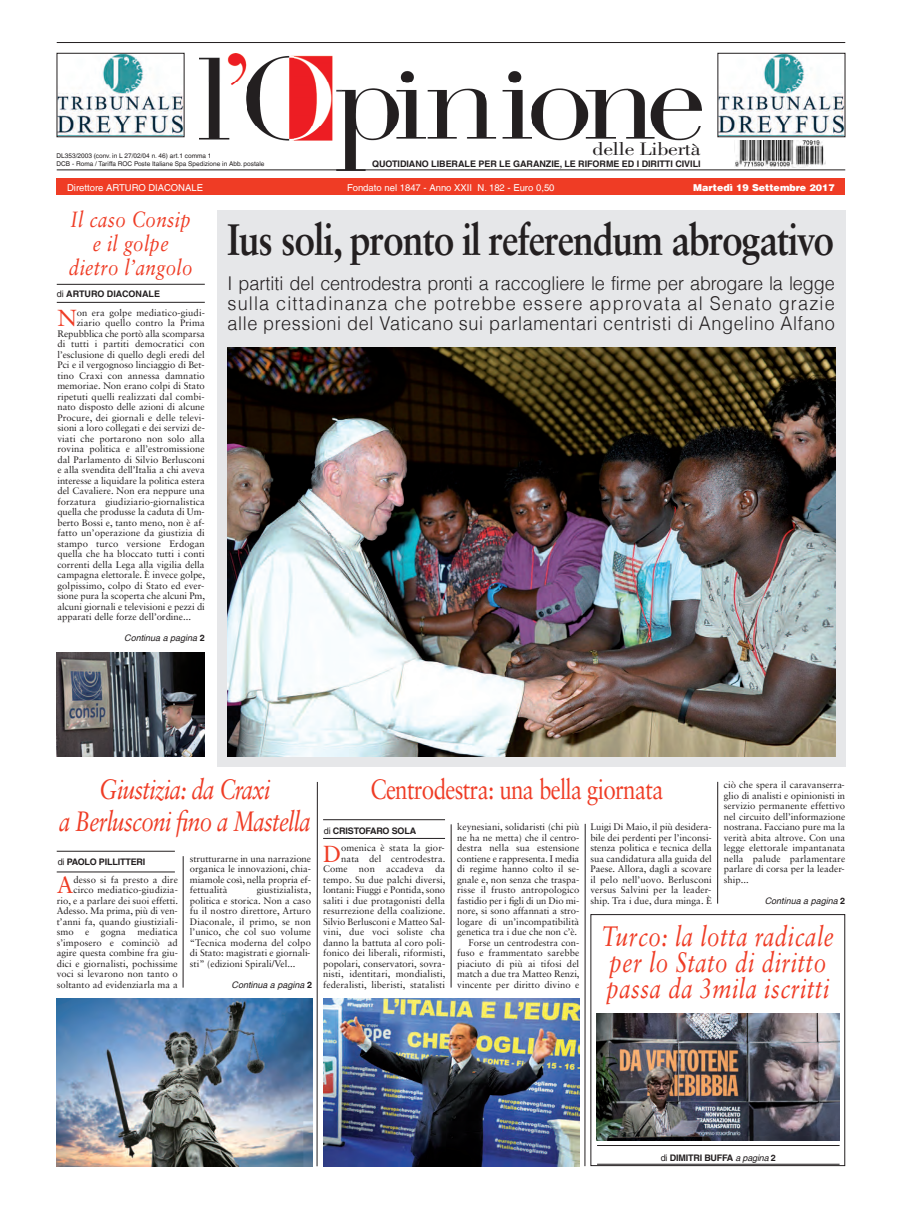
<style>
.page{position:relative;width:902px;height:1219px;background:#fff}
.page>*{position:absolute;margin:0;border:0;box-sizing:border-box;transform-origin:0 0}
.t1{font:700 44px "Sabon LT Std";letter-spacing:-.03em;color:#231f20;scale:.85 1}
.t2{font:italic 28px/26px "Sabon LT Std";letter-spacing:.025em;color:#ef3c25;scale:.8 1}
.t3{font:italic 28px/32px "Sabon LT Std";letter-spacing:-.03em;color:#ef3c25;text-align:center;scale:.8 1}
.t4{font:28px "Sabon LT Std";letter-spacing:-.03em;color:#ef3c25;scale:.8 1}
.t5{font:23.2px "Sabon LT Std";color:#ef3c25}
.t6{font:italic 22px/24px "Sabon LT Std";letter-spacing:.02em;color:#ef3c25;text-align:center;scale:.85 1}
.t7{font:300 19px/20px "Helvetica LT";letter-spacing:.035em;color:#231f20;text-align:justify;scale:.95 1}
.t8{font:18.7px "Bodoni Std";letter-spacing:-.01em;color:#231f20;scale:1.18 1}
.t9{font:9.5px/10.5px "Sabon LT Std";letter-spacing:.005em;color:#231f20;text-align:justify}
.t10{font:9.5px "Helvetica LT";color:#fff}
.t11{font:900 9.5px "Helvetica LT";color:#fff}
.t12{font:700 9px "Helvetica LT";letter-spacing:-.005em;color:#231f20}
.t13{font:italic 9px "Helvetica LT";color:#231f20}
.t14{font:6.5px/7.8px "Helvetica LT";color:#231f20}
.s1{font-weight:400}
.s2{font-weight:700;font-style:normal}
.s3{font-weight:400;font-style:italic}
</style>
<div class="page">
<div style="left:590px;top:914px;width:255px;height:252px;border:1px solid #231f20"></div>
<img style="left:200px;top:53px;width:501px;height:118px">
<div style="left:57px;top:178px;width:788px;height:17px;background:#ef3c25"></div>
<hr style="left:57px;top:169px;width:788px;height:1px;background:#231f20">
<hr style="left:57px;top:42px;width:788px;height:1px;background:#231f20">
<img style="left:734px;top:141px;width:91px;height:27px">
<img style="left:59px;top:55px;width:123px;height:80px">
<div style="left:57px;top:53px;width:127px;height:84px;border:1px solid #231f20"></div>
<img style="left:719px;top:55px;width:124px;height:80px">
<div style="left:717px;top:53px;width:128px;height:84px;border:1px solid #231f20"></div>
<div style="left:217px;top:210px;width:628px;height:557px;background:#e6e7e9"></div>
<img style="left:227px;top:348px;width:608px;height:408px">
<hr style="left:451px;top:824px;width:1px;height:164px;background:#231f20">
<img style="left:323px;top:998px;width:256px;height:168px">
<hr style="left:183px;top:856px;width:1px;height:132px;background:#231f20">
<img style="left:57px;top:998px;width:255px;height:168px">
<hr style="left:57px;top:872px;width:118px;height:1px;background:#231f20">
<hr style="left:57px;top:851px;width:118px;height:1px;background:#231f20">
<hr style="left:584px;top:824px;width:1px;height:342px;background:#231f20">
<svg style="left:316px;top:781px;width:2px;height:386px"></svg>
<hr style="left:597px;top:1164px;width:242px;height:1px;background:#231f20">
<hr style="left:597px;top:1145px;width:242px;height:1px;background:#231f20">
<img style="left:597px;top:1013px;width:242px;height:128px">
<hr style="left:717px;top:782px;width:1px;height:122px;background:#231f20">
<hr style="left:323px;top:838px;width:122px;height:1px;background:#231f20">
<hr style="left:323px;top:819px;width:122px;height:1px;background:#231f20">
<hr style="left:57px;top:302px;width:148px;height:1px;background:#231f20">
<hr style="left:57px;top:284px;width:148px;height:1px;background:#231f20">
<img style="left:57px;top:652px;width:148px;height:104px">
<h3 class="t8" style="left:592px;top:142px;width:93px">delle Libertà</h3>
<p class="t14" style="left:57px;top:152px;width:209px">DL353/2003 (conv. in L 27/02/04 n. 46) art.1 comma 1<br>DCB - Roma / Tariffa ROC Poste Italiane Spa Spedizione in Abb. postale</p>
<p class="t12" style="left:372px;top:159px;width:330px">QUOTIDIANO LIBERALE PER LE GARANZIE, LE RIFORME ED I DIRITTI CIVILI</p>
<p class="t10" style="left:67px;top:182px;width:137px">Direttore ARTURO DIACONALE</p>
<p class="t10" style="left:347px;top:182px;width:209px">Fondato nel 1847 - Anno XXII N. 182 - Euro 0,50</p>
<p class="t11" style="left:693px;top:181px;width:143px">Martedì 19 Settembre 2017</p>
<h3 class="t6" style="left:69px;top:209px;width:147px">Il caso Consip e il golpe dietro l’angolo</h3>
<h3 class="t5" style="left:57px;top:308px;width:21px">N</h3>
<p class="t9" style="left:77px;top:308px;width:130px">on era golpe mediatico-giudi-</p>
<p class="t12" style="left:57px;top:288px;width:105px"><span class="s1">di</span> ARTURO DIACONALE</p>
<p class="t9" style="left:77px;top:318px;width:130px">ziario quello contro la Prima</p>
<p class="t9" style="left:57px;top:329px;width:149px">Repubblica che portò alla scomparsa</p>
<p class="t9" style="left:57px;top:339px;width:149px">di tutti i partiti democratici con</p>
<p class="t9" style="left:57px;top:350px;width:149px">l’esclusione di quello degli eredi del</p>
<p class="t9" style="left:57px;top:360px;width:149px">Pci e il vergognoso linciaggio di Bet-</p>
<p class="t9" style="left:57px;top:371px;width:149px">tino Craxi con annessa damnatio</p>
<p class="t9" style="left:57px;top:381px;width:149px">memoriae. Non erano colpi di Stato</p>
<p class="t9" style="left:57px;top:392px;width:149px">ripetuti quelli realizzati dal combi-</p>
<p class="t9" style="left:57px;top:402px;width:149px">nato disposto delle azioni di alcune</p>
<p class="t9" style="left:57px;top:413px;width:149px">Procure, dei giornali e delle televi-</p>
<p class="t9" style="left:57px;top:423px;width:149px">sioni a loro collegati e dei servizi de-</p>
<p class="t9" style="left:57px;top:434px;width:149px">viati che portarono non solo alla</p>
<p class="t9" style="left:57px;top:444px;width:149px">rovina politica e all’estromissione</p>
<p class="t9" style="left:57px;top:455px;width:149px">dal Parlamento di Silvio Berlusconi</p>
<p class="t9" style="left:57px;top:465px;width:149px">e alla svendita dell’Italia a chi aveva</p>
<p class="t9" style="left:57px;top:476px;width:149px">interesse a liquidare la politica estera</p>
<p class="t9" style="left:57px;top:486px;width:149px">del Cavaliere. Non era neppure una</p>
<p class="t9" style="left:57px;top:497px;width:149px">forzatura giudiziario-giornalistica</p>
<p class="t9" style="left:57px;top:507px;width:149px">quella che produsse la caduta di Um-</p>
<p class="t9" style="left:57px;top:518px;width:149px">berto Bossi e, tanto meno, non è af-</p>
<p class="t9" style="left:57px;top:528px;width:149px">fatto un’operazione da giustizia di</p>
<p class="t9" style="left:57px;top:539px;width:149px">stampo turco versione Erdogan</p>
<p class="t9" style="left:57px;top:549px;width:149px">quella che ha bloccato tutti i conti</p>
<p class="t9" style="left:57px;top:560px;width:149px">correnti della Lega alla vigilia della</p>
<p class="t9" style="left:57px;top:570px;width:149px">campagna elettorale. È invece golpe,</p>
<p class="t9" style="left:57px;top:581px;width:148px">golpissimo, colpo di Stato ed ever-</p>
<p class="t9" style="left:57px;top:591px;width:149px">sione pura la scoperta che alcuni Pm,</p>
<p class="t9" style="left:57px;top:602px;width:149px">alcuni giornali e televisioni e pezzi di</p>
<p class="t9" style="left:57px;top:612px;width:135px">apparati delle forze dell’ordine...</p>
<p class="t13" style="left:124px;top:633px;width:82px">Continua a pagina <span class="s2">2</span></p>
<h1 class="t1" style="left:227px;top:221px;width:715px">Ius soli, pronto il referendum abrogativo</h1>
<h3 class="t7" style="left:227px;top:272px;width:640px">I partiti del centrodestra pronti a raccogliere le firme per abrogare la legge sulla cittadinanza che potrebbe essere approvata al Senato grazie alle pressioni del Vaticano sui parlamentari centristi di Angelino Alfano</h3>
<h2 class="t3" style="left:59px;top:775px;width:316px">Giustizia: da Craxi<br>a Berlusconi fino a Mastella</h2>
<h3 class="t5" style="left:57px;top:875px;width:18px">A</h3>
<p class="t9" style="left:190px;top:854px;width:123px">strutturarne in una narrazione organica le innovazioni, chia&shy;miamole così, nella propria ef&shy;fettualità</p>
<p class="t12" style="left:58px;top:856px;width:89px"><span class="s1">di</span> PAOLO PILLITTERI</p>
<p class="t9" style="left:57px;top:875px;width:123px;text-align:right">desso si fa presto a dire circo mediatico-giudizia-<br>rio, e a parlare dei suoi effetti.<br>Adesso. Ma prima, più di ven&shy;t’anni fa, quando giustiziali&shy;smo e gogna mediatica s’imposero e cominciò ad agire questa combine fra giu&shy;dici e giornalisti, pochissime voci si levarono non tanto o soltanto ad evidenziarla ma a</p>
<p class="t9" style="left:190px;top:885px;width:123px;text-indent:67px">giustizialista, politica e storica. Non a caso fu il nostro direttore, Arturo Diaconale, il primo, se non l’unico, che col suo volume “Tecnica moderna del colpo di Stato: magistrati e giornali&shy;sti” (edizioni Spirali/Vel...</p>
<p class="t13" style="left:231px;top:979px;width:82px">Continua a pagina <span class="s2">2</span></p>
<h2 class="t4" style="left:370px;top:778px;width:368px">Centrodestra: una bella giornata</h2>
<p class="t9" style="left:723px;top:780px;width:123px">ciò che spera il caravanserra&shy;glio di analisti e opinionisti in servizio permanente effettivo nel circuito dell’informazione nostrana. Facciano pure ma la verità abita altrove. Con una legge elettorale impantanata nella palude parlamentare parlare di corsa per la leader&shy;ship...</p>
<p class="t9" style="left:457px;top:822px;width:124px;text-align:right">keynesiani, solidaristi (chi più ne ha ne metta) che il centro&shy;destra nella sua estensione contiene e rappresenta. I media di regime hanno colto il se&shy;gnale e, non senza che traspa&shy;risse il frusto antropologico fastidio per i figli di un Dio mi&shy;nore, si sono affannati a stro&shy;logare di un’incompatibilità genetica tra i due che non c’è.<br>Forse un centrodestra con&shy;fuso e frammentato sarebbe piaciuto di più ai tifosi del match a due tra Matteo Renzi, vincente per diritto divino e</p>
<p class="t9" style="left:590px;top:822px;width:123px">Luigi Di Maio, il più desidera&shy;bile dei perdenti per l’inconsi&shy;stenza politica e tecnica della sua candidatura alla guida del Paese. Allora, dagli a scovare il pelo nell’uovo. Berlusconi versus Salvini per la leader&shy;ship. Tra i due, dura minga. È</p>
<p class="t12" style="left:324px;top:825px;width:94px"><span class="s1">di</span> CRISTOFARO SOLA</p>
<p class="t9" style="left:323px;top:843px;width:124px;text-align:right">omenica è stata la gior&shy;nata del centrodestra.<br>Come non accadeva da tempo. Su due palchi diversi, lontani: Fiuggi e Pontida, sono saliti i due protagonisti della resurrezione della coalizione.<br>Silvio Berlusconi e Matteo Sal&shy;vini, due voci soliste cha danno la battuta al coro poli&shy;fonico dei liberali, riformisti, popolari, conservatori, sovra&shy;nisti, identitari, mondialisti, federalisti, liberisti, statalisti</p>
<h3 class="t5" style="left:323px;top:844px;width:20px">D</h3>
<p class="t13" style="left:764px;top:895px;width:82px">Continua a pagina <span class="s2">2</span></p>
<h2 class="t2" style="left:601px;top:925px;width:291px">Turco: la lotta radicale per lo Stato di diritto passa da 3mila iscritti</h2>
<p class="t12" style="left:660px;top:1152px;width:117px"><span class="s1">di</span> DIMITRI BUFFA <span class="s3">a pagina</span> 2</p>
</div>
